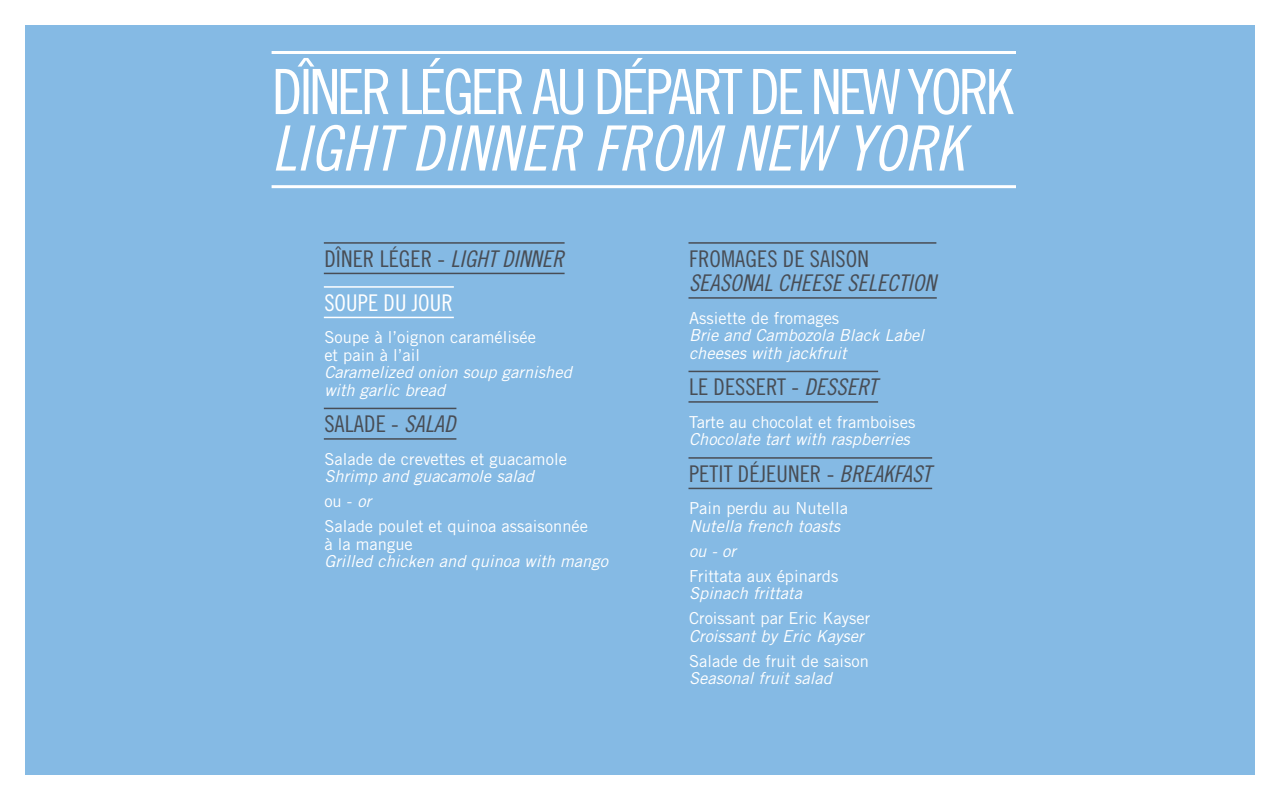
<style>
.page{position:relative;width:1280px;height:800px;background:#fff}
.page>*{position:absolute;margin:0;border:0;box-sizing:border-box;transform-origin:0 0}
.t1{font:62.5px "Trade Gothic LT Std Cn 18";letter-spacing:-.06em;color:#fff}
.t2{font:62.5px "Trade Gothic LT Std Cn 18 Obl";letter-spacing:.005em;color:#fff}
.t3{font:23px/44px "Trade Gothic LT Std Cn 18";letter-spacing:.005em;color:#484d55}
.t4{font:23px "Trade Gothic LT Std Cn 18 Obl";letter-spacing:.005em;color:#484d55}
.t5{font:16.5px/25px "Trade Gothic LT Std";letter-spacing:.005em;color:#fff}
.t6{font:italic 16.5px/17.5px "Trade Gothic LT Std";letter-spacing:.005em;color:#fff}
.s1{font-family:"Trade Gothic LT Std Cn 18 Obl"}
.s2{color:#fff}
.s3{font-style:italic}
</style>
<div class="page">
<div style="left:25px;top:25px;width:1230px;height:750px;background:#85bae4"></div>
<hr style="left:272px;top:51px;width:744px;height:3px;background:#fff">
<hr style="left:272px;top:185px;width:744px;height:3px;background:#fff">
<hr style="left:324px;top:242px;width:241px;height:2px;background:#484d55">
<hr style="left:324px;top:273px;width:241px;height:1px;background:#484d55">
<hr style="left:324px;top:286px;width:130px;height:2px;background:#fff">
<hr style="left:324px;top:317px;width:130px;height:1px;background:#fff">
<hr style="left:324px;top:408px;width:132px;height:1px;background:#484d55">
<hr style="left:324px;top:438px;width:132px;height:2px;background:#484d55">
<hr style="left:688px;top:242px;width:248px;height:2px;background:#484d55">
<hr style="left:688px;top:297px;width:249px;height:2px;background:#484d55">
<hr style="left:688px;top:371px;width:190px;height:1px;background:#484d55">
<hr style="left:688px;top:401px;width:190px;height:2px;background:#484d55">
<hr style="left:688px;top:457px;width:244px;height:2px;background:#484d55">
<hr style="left:688px;top:488px;width:244px;height:1px;background:#484d55">
<h1 class="t1" style="left:272px;top:55px;width:743px">DÎNER LÉGER AU DÉPART DE NEW YORK</h1>
<h1 class="t2" style="left:272px;top:111px;width:693px">LIGHT DINNER FROM NEW YORK</h1>
<h2 class="t3" style="left:324px;top:236px;width:241px">DÎNER LÉGER - <span class="s1">LIGHT DINNER<br></span><span class="s2">SOUPE DU JOUR</span></h2>
<p class="t5" style="left:324px;top:328px;width:213px;line-height:17.5px">Soupe à l’oignon caramélisée et pain à l’ail</p>
<p class="t6" style="left:324px;top:364px;width:249px">Caramelized onion soup garnished with garlic bread</p>
<h2 class="t3" style="left:324px;top:402px;width:133px">SALADE - <span class="s1">SALAD</span></h2>
<p class="t5" style="left:324px;top:446px;width:244px">Salade de crevettes et guacamole</p>
<p class="t5" style="left:324px;top:464px;width:265px"><span class="s3">Shrimp and guacamole salad<br></span>ou - <span class="s3">or<br></span>Salade poulet et quinoa assaisonnée</p>
<p class="t5" style="left:324px;top:531px;width:90px">à la mangue</p>
<p class="t6" style="left:324px;top:553px;width:285px">Grilled chicken and quinoa with mango</p>
<h2 class="t3" style="left:689px;top:236px;width:181px">FROMAGES DE SAISON</h2>
<h2 class="t4" style="left:689px;top:269px;width:248px">SEASONAL CHEESE SELECTION</h2>
<p class="t5" style="left:689px;top:305px;width:152px">Assiette de fromages</p>
<p class="t6" style="left:689px;top:327px;width:237px">Brie and Cambozola Black Label cheeses with jackfruit</p>
<h2 class="t3" style="left:689px;top:365px;width:190px">LE DESSERT - <span class="s1">DESSERT</span></h2>
<p class="t5" style="left:689px;top:409px;width:228px">Tarte au chocolat et framboises</p>
<p class="t6" style="left:689px;top:431px;width:222px">Chocolate tart with raspberries</p>
<h2 class="t3" style="left:689px;top:451px;width:244px">PETIT DÉJEUNER - <span class="s1">BREAKFAST</span></h2>
<p class="t5" style="left:689px;top:496px;width:161px">Pain perdu au Nutella</p>
<p class="t6" style="left:689px;top:514px;width:153px;line-height:25px">Nutella french toasts ou - or</p>
<p class="t5" style="left:689px;top:563px;width:151px">Frittata aux épinards</p>
<p class="t6" style="left:689px;top:585px;width:115px">Spinach frittata</p>
<p class="t5" style="left:689px;top:606px;width:183px">Croissant par Eric Kayser</p>
<p class="t6" style="left:689px;top:627px;width:176px">Croissant by Eric Kayser</p>
<p class="t5" style="left:689px;top:648px;width:181px">Salade de fruit de saison</p>
<p class="t6" style="left:689px;top:670px;width:145px">Seasonal fruit salad</p>
</div>
